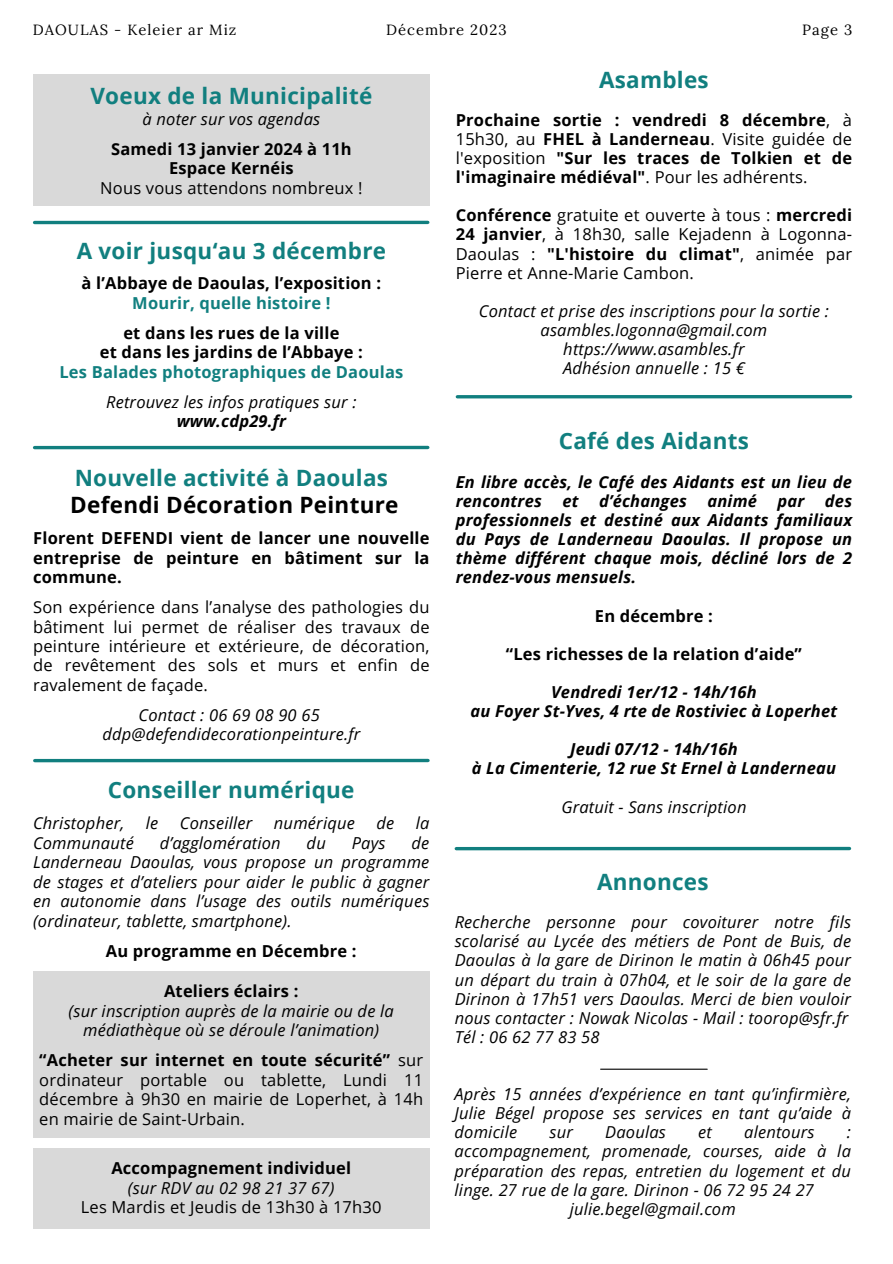
<style>
.page{position:relative;width:893px;height:1264px;background:#fff}
.page>*{position:absolute;margin:0;border:0;box-sizing:border-box;transform-origin:0 0}
.t1{font:700 22.5px "Open Sans";letter-spacing:.01em;color:#117f7f}
.t2{font:700 22.5px "Open Sans";letter-spacing:.01em;color:#000}
.t3{font:italic 16.5px/19px "Open Sans";letter-spacing:.01em;color:#000;text-align:justify}
.t4{font:16.5px/19.5px "Open Sans";letter-spacing:.015em;color:#000;text-align:justify}
.t5{font:700 16.5px/19px "Open Sans";letter-spacing:.01em;color:#000;text-align:justify}
.t6{font:italic 700 16.5px/19px "Open Sans";letter-spacing:.01em;color:#000;text-align:justify}
.t7{font:italic 16.5px/19px "Open Sans";letter-spacing:.01em;color:#030303;text-align:justify}
.t8{font:700 16.5px "Open Sans";letter-spacing:.01em;color:#117f7f}
.t9{font:14.7px "Lora";letter-spacing:.07em;color:#000}
.s1{font-weight:700}
.s2{font-weight:400}
</style>
<div class="page">
<hr style="left:457px;top:395px;width:393px;height:3px;background:#117f7f">
<div style="left:33px;top:971px;width:396px;height:166px;background:#d9d9d9"></div>
<div style="left:33px;top:1148px;width:396px;height:80px;background:#d9d9d9"></div>
<svg style="left:456px;top:846px;width:393px;height:4px;background:#479b9b"></svg>
<hr style="left:600px;top:1068px;width:107px;height:1px;background:#000">
<svg style="left:35px;top:758px;width:393px;height:4px;background:#459a9a"></svg>
<hr style="left:35px;top:446px;width:393px;height:3px;background:#117f7f">
<div style="left:33px;top:75px;width:396px;height:131px;background:#d9d9d9"></div>
<hr style="left:35px;top:221px;width:393px;height:3px;background:#117f7f">
<p class="t9" style="left:33px;top:20px;width:205px">DAOULAS - Keleier ar Miz</p>
<p class="t9" style="left:386px;top:20px;width:122px">Décembre 2023</p>
<p class="t9" style="left:802px;top:20px;width:51px">Page 3</p>
<p class="t1" style="left:90px;top:80px;width:283px">Voeux de la Municipalité</p>
<p class="t3" style="left:142px;top:109px;width:179px">à noter sur vos agendas</p>
<p class="t5" style="left:111px;top:139px;width:242px">Samedi 13 janvier 2024 à 11h</p>
<p class="t5" style="left:169px;top:158px;width:126px">Espace Kernéis</p>
<p class="t4" style="left:100px;top:177px;width:264px">Nous vous attendons nombreux !</p>
<p class="t1" style="left:77px;top:235px;width:311px">A voir jusqu‘au 3 décembre</p>
<p class="t5" style="left:82px;top:273px;width:301px">à l’Abbaye de Daoulas, l’exposition :</p>
<p class="t8" style="left:132px;top:291px;width:200px">Mourir, quelle histoire !</p>
<p class="t5" style="left:123px;top:323px;width:217px">et dans les rues de la ville</p>
<p class="t5" style="left:100px;top:342px;width:265px">et dans les jardins de l’Abbaye :</p>
<p class="t8" style="left:59px;top:360px;width:345px">Les Balades photographiques de Daoulas</p>
<p class="t3" style="left:106px;top:392px;width:252px">Retrouvez les infos pratiques sur :</p>
<p class="t6" style="left:177px;top:411px;width:111px">www.cdp29.fr</p>
<p class="t1" style="left:75px;top:461px;width:315px">Nouvelle activité à Daoulas</p>
<p class="t2" style="left:70px;top:488px;width:329px">Defendi Décoration Peinture</p>
<p class="t5" style="left:33px;top:528px;width:398px;line-height:19.5px">Florent DEFENDI vient de lancer une nouvelle entreprise de peinture en bâtiment sur la commune.</p>
<p class="t4" style="left:33px;top:597px;width:398px">Son expérience dans l’analyse des pathologies du bâtiment lui permet de réaliser des travaux de peinture intérieure et extérieure, de décoration, de revêtement des sols et murs et enfin de ravalement de façade.</p>
<p class="t3" style="left:139px;top:705px;width:183px">Contact : 06 69 08 90 65</p>
<p class="t3" style="left:102px;top:724px;width:259px">ddp@defendidecorationpeinture.fr</p>
<p class="t1" style="left:108px;top:774px;width:248px">Conseiller numérique</p>
<p class="t3" style="left:33px;top:813px;width:93px">Christopher,</p>
<p class="t3" style="left:146px;top:813px;width:14px">le</p>
<p class="t3" style="left:180px;top:813px;width:74px">Conseiller</p>
<p class="t3" style="left:274px;top:813px;width:82px">numérique</p>
<p class="t3" style="left:376px;top:813px;width:19px">de</p>
<p class="t3" style="left:415px;top:813px;width:15px">la</p>
<p class="t3" style="left:33px;top:832px;width:102px">Communauté</p>
<p class="t3" style="left:160px;top:832px;width:122px">d’agglomération</p>
<p class="t3" style="left:306px;top:832px;width:21px">du</p>
<p class="t3" style="left:352px;top:832px;width:35px">Pays</p>
<p class="t3" style="left:33px;top:832px;width:398px;line-height:19.5px;text-indent:378px">de Landerneau Daoulas, vous propose un programme de stages et d’ateliers pour aider le public à gagner en autonomie dans l’usage des outils numériques (ordinateur, tablette, smartphone).</p>
<p class="t5" style="left:106px;top:940px;width:252px">Au programme en Décembre :</p>
<p class="t5" style="left:164px;top:981px;width:136px">Ateliers éclairs :</p>
<p class="t3" style="left:69px;top:1000px;width:327px;line-height:19.5px;text-align:center">(sur inscription auprès de la mairie ou de la médiathèque où se déroule l’animation)</p>
<p class="t4" style="left:39px;top:1049px;width:385px"><span class="s1">“Acheter sur internet en toute sécurité”</span> sur ordinateur portable ou tablette, Lundi 11 décembre à 9h30 en mairie de Loperhet, à 14h en mairie de Saint-Urbain.</p>
<p class="t5" style="left:111px;top:1158px;width:241px">Accompagnement individuel</p>
<p class="t3" style="left:128px;top:1177px;width:208px">(sur RDV au 02 98 21 37 67)</p>
<p class="t4" style="left:81px;top:1196px;width:302px">Les Mardis et Jeudis de 13h30 à 17h30</p>
<p class="t1" style="left:599px;top:63px;width:111px">Asambles</p>
<p class="t5" style="left:455px;top:110px;width:398px">Prochaine sortie : vendredi 8 décembre<span class="s2">, à 15h30, au</span> FHEL à Landerneau<span class="s2">. Visite guidée de l'exposition</span> "Sur les traces de Tolkien et de l'imaginaire médiéval"<span class="s2">. Pour les adhérents.</span></p>
<p class="t4" style="left:455px;top:205px;width:398px;line-height:19px"><span class="s1">Conférence</span> gratuite et ouverte à tous : <span class="s1">mercredi 24 janvier</span>, à 18h30, salle Kejadenn à Logonna-Daoulas : <span class="s1">"L'histoire du climat"</span>, animée par Pierre et Anne-Marie Cambon.</p>
<p class="t3" style="left:479px;top:301px;width:351px;text-align:center">Contact et prise des inscriptions pour la sortie : asambles.logonna@gmail.com</p>
<p class="t3" style="left:563px;top:339px;width:183px">https://www.asambles.fr</p>
<p class="t3" style="left:563px;top:358px;width:183px">Adhésion annuelle : 15 €</p>
<p class="t1" style="left:558px;top:425px;width:192px">Café des Aidants</p>
<p class="t6" style="left:455px;top:472px;width:398px">En libre accès, le Café des Aidants est un lieu de rencontres et d’échanges animé par des professionnels et destiné aux Aidants familiaux du Pays de Landerneau Daoulas. Il propose un thème différent chaque mois, décliné lors de 2 rendez-vous mensuels.</p>
<p class="t5" style="left:595px;top:605px;width:119px">En décembre :</p>
<p class="t5" style="left:506px;top:644px;width:297px">“Les richesses de la relation d’aide”</p>
<p class="t6" style="left:551px;top:682px;width:207px">Vendredi 1er/12 - 14h/16h</p>
<p class="t6" style="left:470px;top:701px;width:368px">au Foyer St-Yves, 4 rte de Rostiviec à Loperhet</p>
<p class="t6" style="left:570px;top:739px;width:169px">Jeudi 07/12 - 14h/16h</p>
<p class="t6" style="left:472px;top:758px;width:365px">à La Cimenterie, 12 rue St Ernel à Landerneau</p>
<p class="t3" style="left:561px;top:796px;width:187px">Gratuit - Sans inscription</p>
<p class="t1" style="left:597px;top:866px;width:113px">Annonces</p>
<p class="t3" style="left:454px;top:912px;width:398px">Recherche personne pour covoiturer notre fils scolarisé au Lycée des métiers de Pont de Buis, de Daoulas à la gare de Dirinon le matin à 06h45 pour un départ du train à 07h04, et le soir de la gare de Dirinon à 17h51 vers Daoulas. Merci de bien vouloir nous contacter : Nowak Nicolas - Mail : toorop@sfr.fr</p>
<p class="t3" style="left:454px;top:1026px;width:146px">Tél : 06 62 77 83 58</p>
<p class="t7" style="left:454px;top:1084px;width:398px">Après 15 années d’expérience en tant qu’infirmière, Julie Bégel propose ses services en tant qu’aide à domicile</p>
<p class="t7" style="left:549px;top:1122px;width:25px">sur</p>
<p class="t7" style="left:605px;top:1122px;width:62px">Daoulas</p>
<p class="t7" style="left:698px;top:1122px;width:15px">et</p>
<p class="t7" style="left:744px;top:1122px;width:72px">alentours</p>
<p class="t7" style="left:454px;top:1122px;width:398px;text-indent:392px">: accompagnement, promenade, courses, aide à la préparation des repas, entretien du logement et du linge. 27 rue de la gare. Dirinon - 06 72 95 24 27</p>
<p class="t7" style="left:569px;top:1198px;width:167px">julie.begel@gmail.com</p>
</div>
